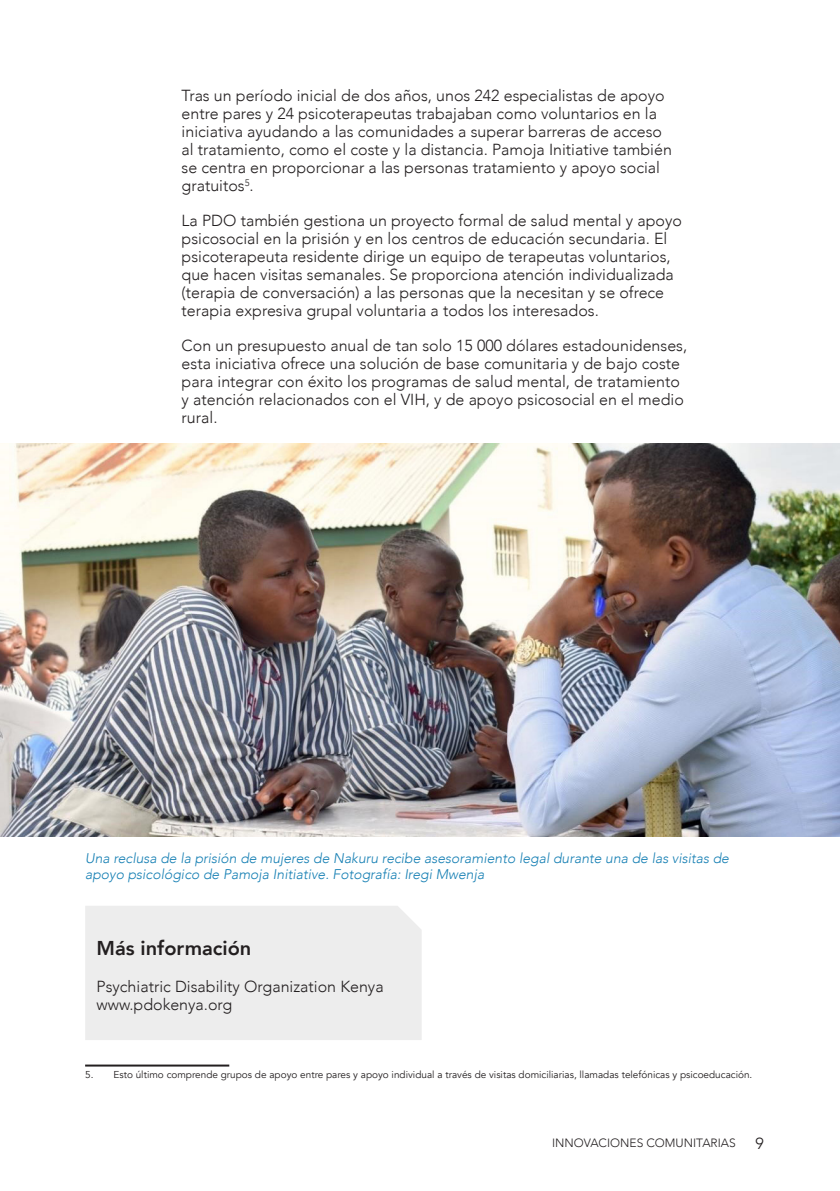
<style>
.page{position:relative;width:840px;height:1191px;background:#fff}
.page>*{position:absolute;margin:0;border:0;box-sizing:border-box;transform-origin:0 0}
.t1{font:800 20px "Avenir";color:#231f20}
.t2{font:300 16px/18px "Avenir";color:#231f20}
.t3{font:italic 300 14px/16px "Avenir";color:#1780b4}
.t4{font:300 12px "Avenir";color:#231f20}
.t5{font:10px "Avenir";color:#231f20}
.s1{font-size:16px}
</style>
<div class="page">
<div style="left:85px;top:906px;width:336px;height:134px;background:#ededed"></div>
<img style="left:0;top:443px;width:839px;height:393px">
<hr style="left:85px;top:1064px;width:144px;height:2px;background:#231f20">
<p class="t2" style="left:181px;top:87px;width:491px">Tras un período inicial de dos años, unos 242 especialistas de apoyo entre pares y 24 psicoterapeutas trabajaban como voluntarios en la iniciativa ayudando a las comunidades a superar barreras de acceso al tratamiento, como el coste y la distancia. Pamoja Initiative también se centra en proporcionar a las personas tratamiento y apoyo social gratuitos<sup>5</sup>.</p>
<p class="t2" style="left:181px;top:212px;width:501px">La PDO también gestiona un proyecto formal de salud mental y apoyo psicosocial en la prisión y en los centros de educación secundaria. El psicoterapeuta residente dirige un equipo de terapeutas voluntarios, que hacen visitas semanales. Se proporciona atención individualizada (terapia de conversación) a las personas que la necesitan y se ofrece terapia expresiva grupal voluntaria a todos los interesados.</p>
<p class="t2" style="left:181px;top:337px;width:507px">Con un presupuesto anual de tan solo 15 000 dólares estadounidenses, esta iniciativa ofrece una solución de base comunitaria y de bajo coste para integrar con éxito los programas de salud mental, de tratamiento y atención relacionados con el VIH, y de apoyo psicosocial en el medio rural.</p>
<p class="t3" style="left:85px;top:850px;width:645px">Una reclusa de la prisión de mujeres de Nakuru recibe asesoramiento legal durante una de las visitas de apoyo psicológico de Pamoja Initiative. Fotografía: Iregi Mwenja</p>
<p class="t1" style="left:96px;top:933px;width:156px">Más información</p>
<p class="t2" style="left:96px;top:977px;width:288px">Psychiatric Disability Organization Kenya www.pdokenya.org</p>
<p class="t5" style="left:85px;top:1068px;width:668px">5. Esto último comprende grupos de apoyo entre pares y apoyo individual a través de visitas domiciliarias, llamadas telefónicas y psicoeducación.</p>
<p class="t4" style="left:551px;top:1136px;width:213px">INNOVACIONES COMUNITARIAS <span class="s1">9</span></p>
</div>
